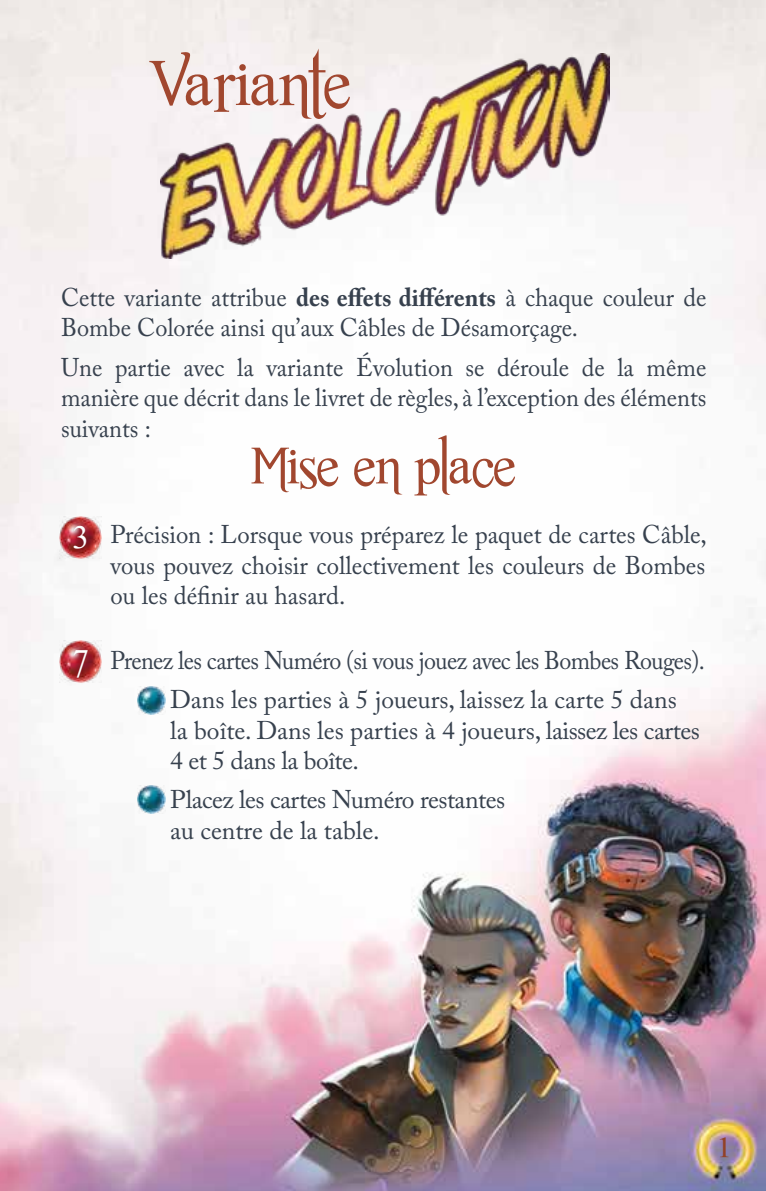
<style>
.page{position:relative;width:766px;height:1191px;background:#fff}
.page>*{position:absolute;margin:0;border:0;box-sizing:border-box;transform-origin:0 0}
.t1{font:66px "Romance Fatal Serif";color:#a1472f}
.t2{font:54px "Romance Fatal Serif";color:#a1472f}
.t3{font:33.3px "Romance Fatal Serif";color:#fff}
.t4{font:26.4px "Romance Fatal Serif";color:#924227;scale:1.25 1}
.t5{font:25.5px/30.6px "Adobe Caslon Pro";color:#37414e;scale:.95 1}
.t6{font:25.5px/30.6px "Adobe Caslon Pro";color:#37414e;text-align:justify}
.t7{font:25.5px/39px "Adobe Caslon Pro";letter-spacing:-.025em;color:#37414e;scale:.94 1}
.t8{font:25.5px/30.6px "Adobe Caslon Pro";letter-spacing:-.02em;color:#37414e}
.s1{font-weight:700}
</style>
<div class="page">
<img style="left:0;top:0;width:765px;height:1191px">
<img style="left:60px;top:516px;width:41px;height:43px">
<svg style="left:66px;top:516px;width:29px;height:41px"></svg>
<img style="left:60px;top:640px;width:41px;height:42px">
<svg style="left:66px;top:640px;width:30px;height:45px"></svg>
<img style="left:137px;top:686px;width:28px;height:28px">
<img style="left:137px;top:785px;width:28px;height:28px">
<img style="left:160px;top:54px;width:449px;height:204px">
<h1 class="t1" style="left:149px;top:45px;width:203px">Variante</h1>
<p class="t5" style="left:61px;top:282px;width:680px">Cette variante attribue <span class="s1">des effets différents</span> à chaque couleur de<br>Bombe Colorée ainsi qu’aux Câbles de Désamorçage.</p>
<p class="t5" style="left:61px;top:351px;width:680px;text-align:justify">Une partie avec la variante Évolution se déroule de la même manière que décrit dans le livret de règles, à l’exception des éléments suivants :</p>
<h2 class="t2" style="left:250px;top:434px;width:266px">Mise en place</h2>
<p class="t6" style="left:111px;top:519px;width:597px">Précision : Lorsque vous préparez le paquet de cartes Câble, vous pouvez choisir collectivement les couleurs de Bombes ou les définir au hasard.</p>
<h3 class="t3" style="left:73px;top:518px;width:16px">3</h3>
<h3 class="t3" style="left:73px;top:641px;width:16px">7</h3>
<p class="t7" style="left:170px;top:640px;width:570px;text-indent:-60px">Prenez les cartes Numéro (si vous jouez avec les Bombes Rouges).<br>Dans les parties à 5 joueurs, laissez la carte 5 dans</p>
<p class="t6" style="left:170px;top:714px;width:531px">la boîte. Dans les parties à 4 joueurs, laissez les cartes<br>4 et 5 dans la boîte.</p>
<p class="t8" style="left:170px;top:784px;width:336px">Placez les cartes Numéro restantes au centre de la table.</p>
<p class="t4" style="left:718px;top:1131px;width:9px">1</p>
</div>
